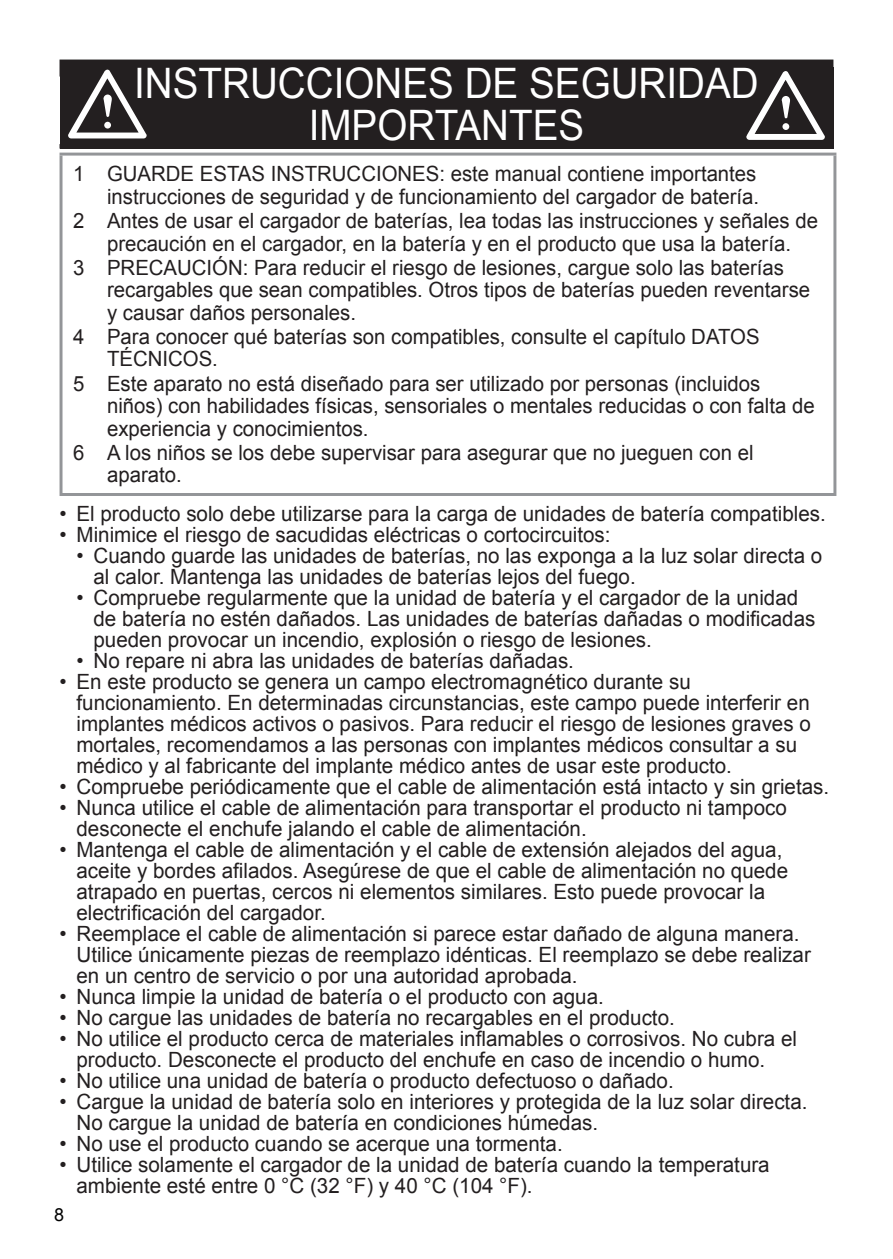
<style>
.page{position:relative;width:893px;height:1259px;background:#fff}
.page>*{position:absolute;margin:0;border:0;box-sizing:border-box;transform-origin:0 0}
.t1{font:42px/42px "Arial";color:#fff;text-align:center;scale:.92 1}
.t2{font:21px/21px "Arial";color:#231f20}
.t3{font:18px "Arial";color:#000}
</style>
<div class="page">
<div style="left:60px;top:67px;width:773px;height:82px;background:#231f20"></div>
<div style="left:60px;top:60px;width:773px;height:17px;background:#231f20"></div>
<hr style="left:60px;top:153px;width:776px;height:3px;background:#939598">
<hr style="left:60px;top:156px;width:3px;height:337px;background:#939598">
<hr style="left:833px;top:156px;width:3px;height:337px;background:#939598">
<hr style="left:60px;top:493px;width:776px;height:3px;background:#939598">
<svg style="left:746px;top:71px;width:79px;height:69px"></svg>
<svg style="left:68px;top:69px;width:79px;height:70px"></svg>
<h1 class="t1" style="left:134px;top:62px;width:681px">INSTRUCCIONES DE SEGURIDAD<br>IMPORTANTES</h1>
<p class="t2" style="left:73px;top:164px;width:685px">1 GUARDE ESTAS INSTRUCCIONES: este manual contiene importantes</p>
<p class="t2" style="left:107px;top:186px;width:654px">instrucciones de seguridad y de funcionamiento del cargador de batería.</p>
<p class="t2" style="left:73px;top:210px;width:747px">2 Antes de usar el cargador de baterías, lea todas las instrucciones y señales de</p>
<p class="t2" style="left:107px;top:233px;width:685px">precaución en el cargador, en la batería y en el producto que usa la batería.</p>
<p class="t2" style="left:73px;top:257px;width:712px">3 PRECAUCIÓN: Para reducir el riesgo de lesiones, cargue solo las baterías</p>
<p class="t2" style="left:107px;top:280px;width:705px">recargables que sean compatibles. Otros tipos de baterías pueden reventarse</p>
<p class="t2" style="left:107px;top:302px;width:251px">y causar daños personales.</p>
<p class="t2" style="left:73px;top:326px;width:688px">4 Para conocer qué baterías son compatibles, consulte el capítulo DATOS</p>
<p class="t2" style="left:107px;top:349px;width:112px">TÉCNICOS.</p>
<p class="t2" style="left:73px;top:373px;width:689px">5 Este aparato no está diseñado para ser utilizado por personas (incluidos</p>
<p class="t2" style="left:107px;top:395px;width:709px">niños) con habilidades físicas, sensoriales o mentales reducidas o con falta de</p>
<p class="t2" style="left:107px;top:418px;width:263px">experiencia y conocimientos.</p>
<p class="t2" style="left:73px;top:442px;width:682px">6 A los niños se los debe supervisar para asegurar que no jueguen con el</p>
<p class="t2" style="left:107px;top:465px;width:76px">aparato.</p>
<p class="t2" style="left:60px;top:503px;width:768px">• El producto solo debe utilizarse para la carga de unidades de batería compatibles.</p>
<p class="t2" style="left:60px;top:524px;width:553px">• Minimice el riesgo de sacudidas eléctricas o cortocircuitos:</p>
<p class="t2" style="left:94px;top:545px;width:730px;text-indent:-17px">• Cuando guarde las unidades de baterías, no las exponga a la luz solar directa o al calor. Mantenga las unidades de baterías lejos del fuego.</p>
<p class="t2" style="left:94px;top:587px;width:723px;text-indent:-17px">• Compruebe regularmente que la unidad de batería y el cargador de la unidad de batería no estén dañados. Las unidades de baterías dañadas o modificadas pueden provocar un incendio, explosión o riesgo de lesiones.</p>
<p class="t2" style="left:77px;top:650px;width:499px">• No repare ni abra las unidades de baterías dañadas.</p>
<p class="t2" style="left:77px;top:671px;width:736px;text-indent:-17px">• En este producto se genera un campo electromagnético durante su funcionamiento. En determinadas circunstancias, este campo puede interferir en implantes médicos activos o pasivos. Para reducir el riesgo de lesiones graves o mortales, recomendamos a las personas con implantes médicos consultar a su médico y al fabricante del implante médico antes de usar este producto.</p>
<p class="t2" style="left:60px;top:776px;width:771px">• Compruebe periódicamente que el cable de alimentación está intacto y sin grietas.</p>
<p class="t2" style="left:77px;top:797px;width:712px;text-indent:-17px">• Nunca utilice el cable de alimentación para transportar el producto ni tampoco desconecte el enchufe jalando el cable de alimentación.</p>
<p class="t2" style="left:77px;top:839px;width:713px;text-indent:-17px">• Mantenga el cable de alimentación y el cable de extensión alejados del agua, aceite y bordes afilados. Asegúrese de que el cable de alimentación no quede atrapado en puertas, cercos ni elementos similares. Esto puede provocar la electrificación del cargador.</p>
<p class="t2" style="left:77px;top:923px;width:736px;text-indent:-17px">• Reemplace el cable de alimentación si parece estar dañado de alguna manera.<br>Utilice únicamente piezas de reemplazo idénticas. El reemplazo se debe realizar en un centro de servicio o por una autoridad aprobada.</p>
<p class="t2" style="left:60px;top:986px;width:546px">• Nunca limpie la unidad de batería o el producto con agua.</p>
<p class="t2" style="left:60px;top:1007px;width:617px">• No cargue las unidades de batería no recargables en el producto.</p>
<p class="t2" style="left:77px;top:1028px;width:722px;text-indent:-17px">• No utilice el producto cerca de materiales inflamables o corrosivos. No cubra el producto. Desconecte el producto del enchufe en caso de incendio o humo.</p>
<p class="t2" style="left:60px;top:1070px;width:616px">• No utilice una unidad de batería o producto defectuoso o dañado.</p>
<p class="t2" style="left:77px;top:1091px;width:732px;text-indent:-17px">• Cargue la unidad de batería solo en interiores y protegida de la luz solar directa.<br>No cargue la unidad de batería en condiciones húmedas.</p>
<p class="t2" style="left:60px;top:1133px;width:505px">• No use el producto cuando se acerque una tormenta.</p>
<p class="t2" style="left:77px;top:1154px;width:695px;text-indent:-17px">• Utilice solamente el cargador de la unidad de batería cuando la temperatura ambiente esté entre 0 °C (32 °F) y 40 °C (104 °F).</p>
<p class="t3" style="left:54px;top:1202px;width:12px">8</p>
</div>
